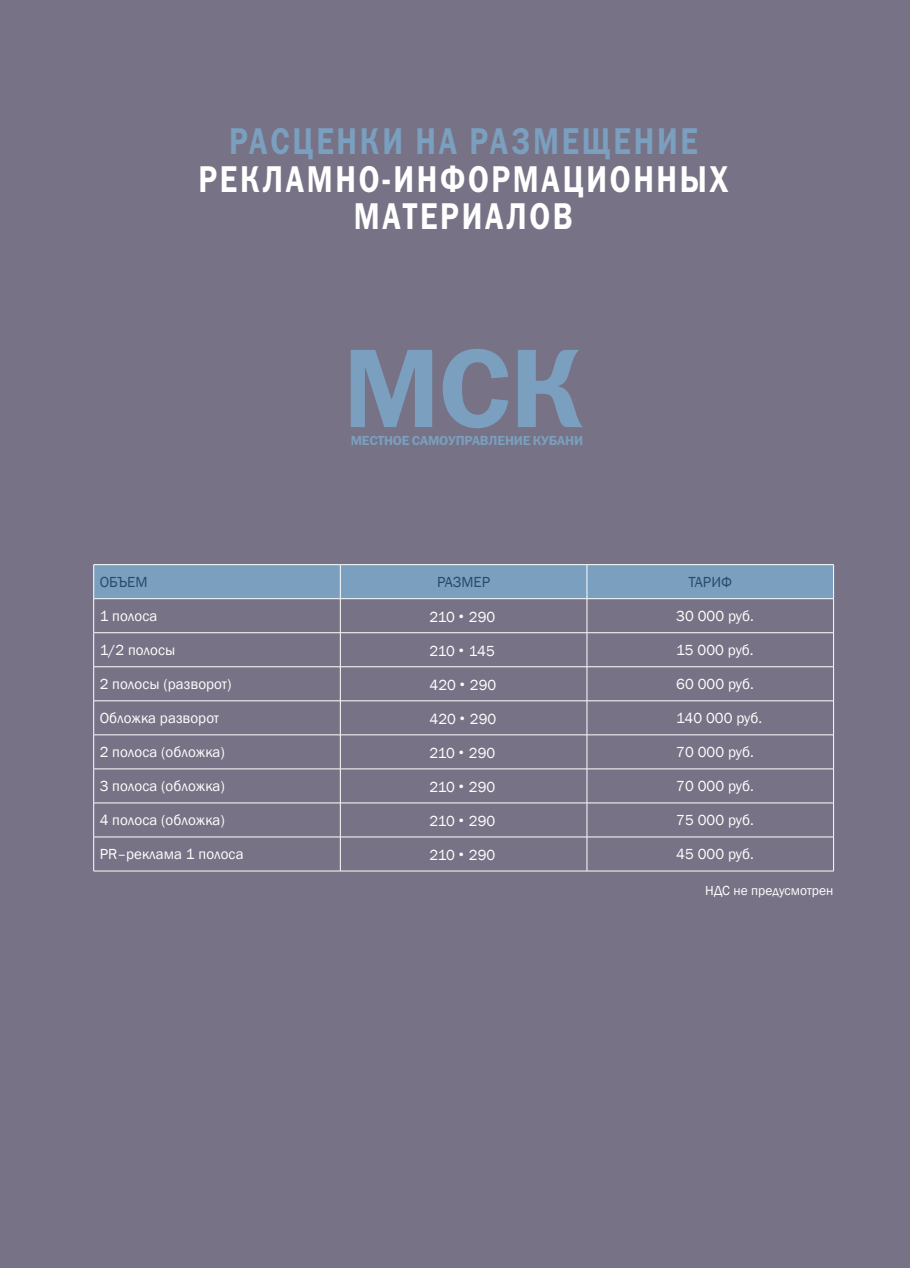
<style>
.page{position:relative;width:910px;height:1268px;background:#fff}
.page>*{position:absolute;margin:0;border:0;box-sizing:border-box;transform-origin:0 0}
.t1{font:112.5px "Franklin Gothic Demi C";color:#7b9fbf}
.t2{font:37.5px/37.5px "Franklin Gothic Demi C";letter-spacing:.115em;color:#fff;text-align:center;scale:.8 1}
.t3{font:37.5px "Franklin Gothic Demi C";letter-spacing:.1em;color:#7b9fbf;scale:.8 1}
.t4{font:15px "Franklin Gothic";letter-spacing:.005em;color:#fff}
.t5{font:15px "Franklin Gothic";letter-spacing:.005em;color:#264c69}
.t6{font:13.5px "Franklin Gothic";color:#fff}
.t7{font:13.2px "Franklin Gothic Demi C";letter-spacing:.01em;color:#7b9fbf}
.s1{font-family:"Eurofont";font-weight:600;font-size:10.5px}
</style>
<div class="page">
<div style="left:0;top:0;width:910px;height:1267px;background:#777285"></div>
<div style="left:94px;top:565px;width:739px;height:33px;background:#7b9fbf"></div>
<hr style="left:94px;top:564px;width:246px;height:1px;background:#fff">
<hr style="left:93px;top:564px;width:1px;height:34px;background:#fff">
<hr style="left:340px;top:564px;width:247px;height:1px;background:#fff">
<hr style="left:340px;top:564px;width:1px;height:34px;background:#fff">
<hr style="left:587px;top:564px;width:247px;height:1px;background:#fff">
<hr style="left:587px;top:564px;width:1px;height:34px;background:#fff">
<hr style="left:833px;top:564px;width:1px;height:34px;background:#fff">
<hr style="left:94px;top:598px;width:246px;height:1px;background:#fff">
<hr style="left:93px;top:598px;width:1px;height:34px;background:#fff">
<hr style="left:340px;top:598px;width:247px;height:1px;background:#fff">
<hr style="left:340px;top:598px;width:1px;height:34px;background:#fff">
<hr style="left:587px;top:598px;width:247px;height:1px;background:#fff">
<hr style="left:587px;top:598px;width:1px;height:34px;background:#fff">
<hr style="left:833px;top:598px;width:1px;height:34px;background:#fff">
<hr style="left:94px;top:632px;width:246px;height:1px;background:#fff">
<hr style="left:93px;top:632px;width:1px;height:34px;background:#fff">
<hr style="left:340px;top:632px;width:247px;height:1px;background:#fff">
<hr style="left:340px;top:632px;width:1px;height:34px;background:#fff">
<hr style="left:587px;top:632px;width:247px;height:1px;background:#fff">
<hr style="left:587px;top:632px;width:1px;height:34px;background:#fff">
<hr style="left:833px;top:632px;width:1px;height:34px;background:#fff">
<hr style="left:94px;top:666px;width:246px;height:1px;background:#fff">
<hr style="left:93px;top:666px;width:1px;height:34px;background:#fff">
<hr style="left:340px;top:666px;width:247px;height:1px;background:#fff">
<hr style="left:340px;top:666px;width:1px;height:34px;background:#fff">
<hr style="left:587px;top:666px;width:247px;height:1px;background:#fff">
<hr style="left:587px;top:666px;width:1px;height:34px;background:#fff">
<hr style="left:833px;top:666px;width:1px;height:34px;background:#fff">
<hr style="left:94px;top:700px;width:246px;height:1px;background:#fff">
<hr style="left:93px;top:700px;width:1px;height:34px;background:#fff">
<hr style="left:340px;top:700px;width:247px;height:1px;background:#fff">
<hr style="left:340px;top:700px;width:1px;height:34px;background:#fff">
<hr style="left:587px;top:700px;width:247px;height:1px;background:#fff">
<hr style="left:587px;top:700px;width:1px;height:34px;background:#fff">
<hr style="left:833px;top:700px;width:1px;height:34px;background:#fff">
<hr style="left:94px;top:734px;width:246px;height:1px;background:#fff">
<hr style="left:93px;top:734px;width:1px;height:34px;background:#fff">
<hr style="left:340px;top:734px;width:247px;height:1px;background:#fff">
<hr style="left:340px;top:734px;width:1px;height:34px;background:#fff">
<hr style="left:587px;top:734px;width:247px;height:1px;background:#fff">
<hr style="left:587px;top:734px;width:1px;height:34px;background:#fff">
<hr style="left:833px;top:734px;width:1px;height:34px;background:#fff">
<hr style="left:94px;top:768px;width:246px;height:1px;background:#fff">
<hr style="left:93px;top:768px;width:1px;height:34px;background:#fff">
<hr style="left:340px;top:768px;width:247px;height:1px;background:#fff">
<hr style="left:340px;top:768px;width:1px;height:34px;background:#fff">
<hr style="left:587px;top:768px;width:247px;height:1px;background:#fff">
<hr style="left:587px;top:768px;width:1px;height:34px;background:#fff">
<hr style="left:833px;top:768px;width:1px;height:34px;background:#fff">
<hr style="left:94px;top:802px;width:246px;height:1px;background:#fff">
<hr style="left:93px;top:803px;width:1px;height:33px;background:#fff">
<hr style="left:340px;top:802px;width:247px;height:1px;background:#fff">
<hr style="left:340px;top:803px;width:1px;height:33px;background:#fff">
<hr style="left:587px;top:802px;width:247px;height:1px;background:#fff">
<hr style="left:587px;top:803px;width:1px;height:33px;background:#fff">
<hr style="left:833px;top:803px;width:1px;height:33px;background:#fff">
<hr style="left:94px;top:836px;width:246px;height:1px;background:#fff">
<hr style="left:93px;top:837px;width:1px;height:33px;background:#fff">
<hr style="left:340px;top:836px;width:247px;height:1px;background:#fff">
<hr style="left:340px;top:837px;width:1px;height:33px;background:#fff">
<hr style="left:587px;top:836px;width:247px;height:1px;background:#fff">
<hr style="left:587px;top:837px;width:1px;height:33px;background:#fff">
<hr style="left:833px;top:837px;width:1px;height:33px;background:#fff">
<hr style="left:94px;top:870px;width:246px;height:1px;background:#fff">
<hr style="left:340px;top:870px;width:247px;height:1px;background:#fff">
<hr style="left:587px;top:870px;width:247px;height:1px;background:#fff">
<h2 class="t3" style="left:229px;top:120px;width:588px">расценки на размещение</h2>
<h2 class="t2" style="left:198px;top:159px;width:660px">рекламно-информационных материалов</h2>
<h1 class="t1" style="left:343px;top:325px;width:243px">мск</h1>
<p class="t7" style="left:351px;top:432px;width:234px">местное самоуправление кубани</p>
<p class="t5" style="left:100px;top:572px;width:49px">Объем</p>
<p class="t5" style="left:437px;top:572px;width:55px">Размер</p>
<p class="t5" style="left:688px;top:572px;width:44px">Тариф</p>
<p class="t4" style="left:100px;top:606px;width:59px">1 полоса</p>
<p class="t4" style="left:430px;top:607px;width:67px">210 <span class="s1">•</span> 290</p>
<p class="t4" style="left:676px;top:606px;width:79px">30 000 руб.</p>
<p class="t4" style="left:100px;top:640px;width:77px">1/2 полосы</p>
<p class="t4" style="left:430px;top:641px;width:67px">210 <span class="s1">•</span> 145</p>
<p class="t4" style="left:676px;top:640px;width:79px">15 000 руб.</p>
<p class="t4" style="left:100px;top:674px;width:133px">2 полосы (разворот)</p>
<p class="t4" style="left:430px;top:675px;width:68px">420 <span class="s1">•</span> 290</p>
<p class="t4" style="left:676px;top:674px;width:79px">60 000 руб.</p>
<p class="t4" style="left:100px;top:708px;width:121px">Обложка разворот</p>
<p class="t4" style="left:430px;top:709px;width:68px">420 <span class="s1">•</span> 290</p>
<p class="t4" style="left:676px;top:708px;width:87px">140 000 руб.</p>
<p class="t4" style="left:100px;top:742px;width:127px">2 полоса (обложка)</p>
<p class="t4" style="left:430px;top:743px;width:67px">210 <span class="s1">•</span> 290</p>
<p class="t4" style="left:676px;top:742px;width:79px">70 000 руб.</p>
<p class="t4" style="left:100px;top:776px;width:127px">3 полоса (обложка)</p>
<p class="t4" style="left:430px;top:777px;width:67px">210 <span class="s1">•</span> 290</p>
<p class="t4" style="left:676px;top:776px;width:79px">70 000 руб.</p>
<p class="t4" style="left:100px;top:810px;width:127px">4 полоса (обложка)</p>
<p class="t4" style="left:430px;top:811px;width:67px">210 <span class="s1">•</span> 290</p>
<p class="t4" style="left:676px;top:810px;width:79px">75 000 руб.</p>
<p class="t4" style="left:100px;top:844px;width:145px">PR–реклама 1 полоса</p>
<p class="t4" style="left:430px;top:845px;width:67px">210 <span class="s1">•</span> 290</p>
<p class="t4" style="left:676px;top:844px;width:79px">45 000 руб.</p>
<p class="t6" style="left:705px;top:882px;width:9px">НДС</p>
<p class="t6" style="left:734px;top:882px;width:101px">не предусмотрен</p>
</div>
